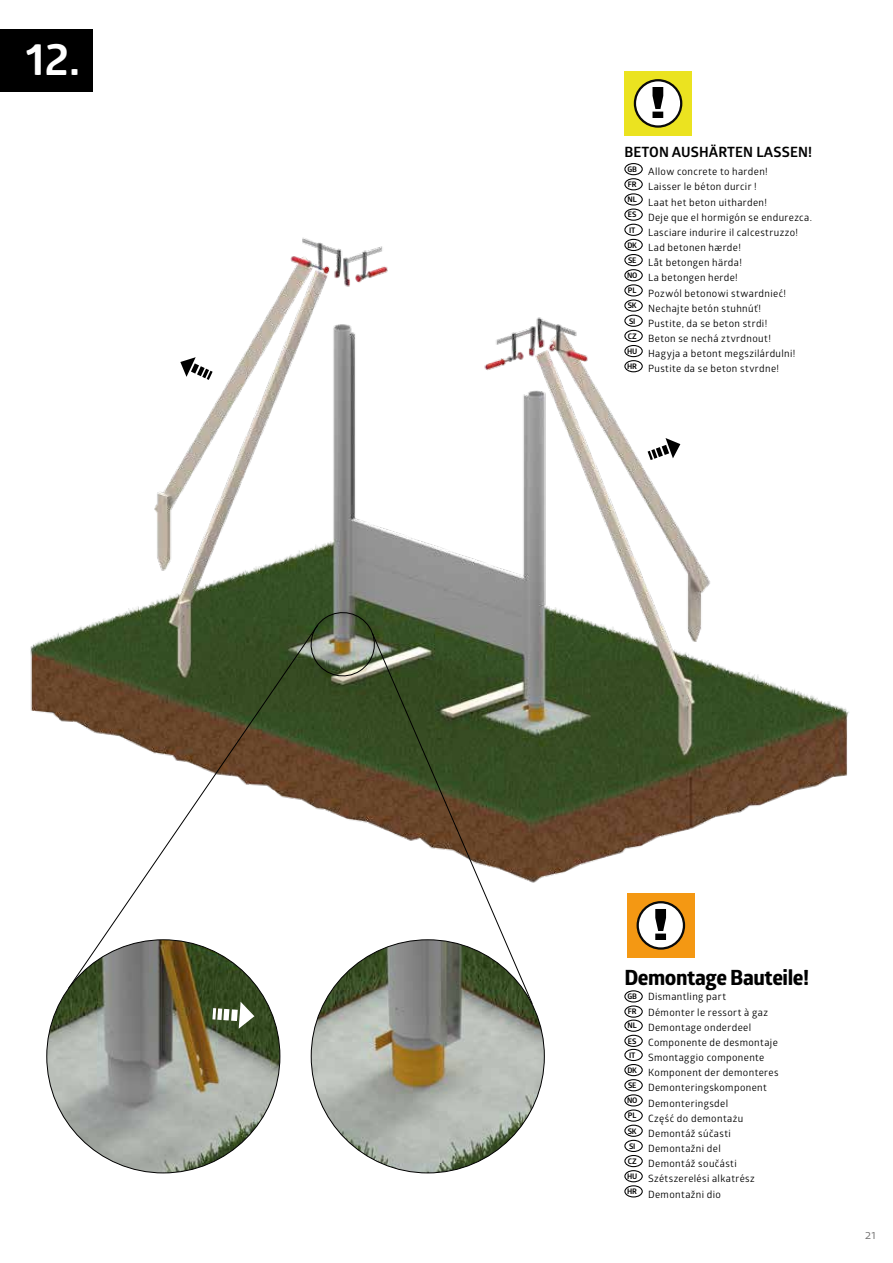
<style>
.page{position:relative;width:893px;height:1263px;background:#fff}
.page>*{position:absolute;margin:0;border:0;box-sizing:border-box;transform-origin:0 0}
.t1{font:700 45px "Glober";color:#fff}
.t2{font:800 21px "Glober";letter-spacing:-.02em;color:#000}
.t3{font:700 14.1px "Glober";letter-spacing:.01em;color:#000}
.t4{font:300 13.5px "The Sans";color:#706f6f}
.t5{font:10.05px/15.1px "Glober";letter-spacing:.04em;color:#000}
.t6{font:700 7.65px "Glober";letter-spacing:-.025em;color:#000}
.s1{font-weight:700;font-size:7.65px}
</style>
<div class="page">
<img style="left:311px;top:940px;width:233px;height:233px;border-radius:117px">
<img style="left:30px;top:233px;width:819px;height:650px">
<div style="left:624px;top:990px;width:19px;height:12px;border:1px solid #000;border-radius:50%"></div>
<svg style="left:625px;top:1006px;width:17px;height:11px"></svg>
<div style="left:624px;top:1005px;width:19px;height:13px;border:1px solid #000;border-radius:50%"></div>
<svg style="left:625px;top:1020px;width:17px;height:11px"></svg>
<div style="left:624px;top:1019px;width:19px;height:13px;border:1px solid #000;border-radius:50%"></div>
<div style="left:624px;top:1035px;width:19px;height:12px;border:1px solid #000;border-radius:50%"></div>
<div style="left:624px;top:1049px;width:19px;height:12px;border:1px solid #000;border-radius:50%"></div>
<div style="left:624px;top:1064px;width:19px;height:12px;border:1px solid #000;border-radius:50%"></div>
<div style="left:624px;top:1079px;width:19px;height:12px;border:1px solid #000;border-radius:50%"></div>
<div style="left:624px;top:1094px;width:19px;height:12px;border:1px solid #000;border-radius:50%"></div>
<svg style="left:625px;top:1110px;width:17px;height:11px"></svg>
<div style="left:624px;top:1109px;width:19px;height:13px;border:1px solid #000;border-radius:50%"></div>
<div style="left:624px;top:1125px;width:19px;height:12px;border:1px solid #000;border-radius:50%"></div>
<div style="left:624px;top:1140px;width:19px;height:12px;border:1px solid #000;border-radius:50%"></div>
<div style="left:624px;top:1155px;width:19px;height:12px;border:1px solid #000;border-radius:50%"></div>
<div style="left:624px;top:1170px;width:19px;height:12px;border:1px solid #000;border-radius:50%"></div>
<div style="left:624px;top:1185px;width:19px;height:12px;border:1px solid #000;border-radius:50%"></div>
<div style="left:627px;top:893px;width:67px;height:65px;background:#f49813"></div>
<div style="left:638px;top:902px;width:46px;height:46px;background:#fff;border-radius:50%"></div>
<div style="left:637px;top:901px;width:48px;height:49px;border:2px solid #0a0a0a;border-radius:50%"></div>
<svg style="left:655px;top:909px;width:11px;height:31px"></svg>
<div style="left:0;top:29px;width:93px;height:63px;background:#000"></div>
<div style="left:308px;top:609px;width:73px;height:73px;background:#000;opacity:.75"></div>
<img style="left:307px;top:608px;width:72px;height:72px">
<svg style="left:372px;top:632px;width:161px;height:372px"></svg>
<svg style="left:68px;top:624px;width:250px;height:365px"></svg>
<img style="left:47px;top:940px;width:233px;height:233px;border-radius:117px">
<svg style="left:212px;top:1002px;width:42px;height:27px"></svg>
<div style="left:624px;top:71px;width:68px;height:65px;background:#ebe320"></div>
<div style="left:635px;top:80px;width:46px;height:47px;background:#fff;border-radius:50%"></div>
<div style="left:634px;top:79px;width:48px;height:49px;border:2px solid #0a0a0a;border-radius:50%"></div>
<svg style="left:652px;top:87px;width:11px;height:31px"></svg>
<div style="left:624px;top:163px;width:19px;height:12px;border:1px solid #000;border-radius:50%"></div>
<div style="left:624px;top:178px;width:19px;height:12px;border:1px solid #000;border-radius:50%"></div>
<svg style="left:625px;top:194px;width:17px;height:11px"></svg>
<div style="left:624px;top:193px;width:19px;height:13px;border:1px solid #000;border-radius:50%"></div>
<svg style="left:625px;top:209px;width:17px;height:11px"></svg>
<div style="left:624px;top:208px;width:19px;height:13px;border:1px solid #000;border-radius:50%"></div>
<div style="left:625px;top:224px;width:17px;height:11px;background:#fff;border-radius:50%"></div>
<div style="left:624px;top:224px;width:19px;height:12px;border:1px solid #000;border-radius:50%"></div>
<div style="left:625px;top:239px;width:17px;height:11px;background:#fff;border-radius:50%"></div>
<div style="left:624px;top:239px;width:19px;height:12px;border:1px solid #000;border-radius:50%"></div>
<div style="left:625px;top:255px;width:17px;height:11px;background:#fff;border-radius:50%"></div>
<div style="left:624px;top:254px;width:19px;height:12px;border:1px solid #000;border-radius:50%"></div>
<div style="left:625px;top:270px;width:17px;height:11px;background:#fff;border-radius:50%"></div>
<div style="left:624px;top:269px;width:19px;height:12px;border:1px solid #000;border-radius:50%"></div>
<svg style="left:625px;top:285px;width:17px;height:11px"></svg>
<div style="left:624px;top:284px;width:19px;height:13px;border:1px solid #000;border-radius:50%"></div>
<svg style="left:625px;top:300px;width:17px;height:11px"></svg>
<div style="left:624px;top:299px;width:19px;height:13px;border:1px solid #000;border-radius:50%"></div>
<div style="left:625px;top:315px;width:17px;height:11px;background:#fff;border-radius:50%"></div>
<div style="left:624px;top:315px;width:19px;height:12px;border:1px solid #000;border-radius:50%"></div>
<div style="left:625px;top:330px;width:17px;height:11px;background:#fff;border-radius:50%"></div>
<div style="left:624px;top:330px;width:19px;height:12px;border:1px solid #000;border-radius:50%"></div>
<div style="left:625px;top:345px;width:17px;height:12px;background:#fff;border-radius:50%"></div>
<div style="left:624px;top:345px;width:19px;height:12px;border:1px solid #000;border-radius:50%"></div>
<div style="left:625px;top:361px;width:17px;height:11px;background:#fff;border-radius:50%"></div>
<div style="left:624px;top:360px;width:19px;height:12px;border:1px solid #000;border-radius:50%"></div>
<svg style="left:180px;top:357px;width:33px;height:23px"></svg>
<svg style="left:648px;top:438px;width:32px;height:22px"></svg>
<h1 class="t1" style="left:26px;top:27px;width:56px">12.</h1>
<h3 class="t3" style="left:624px;top:142px;width:189px">BETON AUSHÄRTEN LASSEN!</h3>
<p class="t5" style="left:627px;top:164px;width:186px"><sup>GB</sup> Allow concrete to harden!<br><sup>FR</sup> Laisser le béton durcir !<br><sup>NL</sup> Laat het beton uitharden!<br><sup>ES</sup> Deje que el hormigón se endurezca.</p>
<p class="t6" style="left:629px;top:224px;width:8px">IT</p>
<p class="t5" style="left:627px;top:224px;width:173px;text-indent:21px">Lasciare indurire il calcestruzzo!<br><sup>DK</sup> Lad betonen hærde!<br><sup>SE</sup> Låt betongen härda!<br><sup>NO</sup> La betongen herde!<br><sup>PL</sup> Pozwól betonowi stwardnieć!<br><sup>SK</sup> Nechajte betón stuhnúť!</p>
<p class="t6" style="left:629px;top:315px;width:8px">SI</p>
<p class="t5" style="left:627px;top:315px;width:170px;text-indent:21px">Pustite, da se beton strdi!<br><sup>CZ</sup> Beton se nechá ztvrdnout!<br><sup>HU</sup> Hagyja a betont megszilárdulni!<br><sup>HR</sup> Pustite da se beton stvrdne!</p>
<h2 class="t2" style="left:624px;top:963px;width:186px">Demontage Bauteile!</h2>
<p class="t5" style="left:627px;top:989px;width:152px"><span class="s1">GB</span> Dismantling part<br><span class="s1">FR</span> Démonter le ressort à gaz<br><sup>NL</sup> Demontage onderdeel<br><sup>ES</sup> Componente de desmontaje</p>
<p class="t6" style="left:629px;top:1049px;width:8px">IT</p>
<p class="t5" style="left:627px;top:1049px;width:153px;text-indent:21px">Smontaggio componente<br><sup>DK</sup> Komponent der demonteres<br><sup>SE</sup> Demonteringskomponent<br><sup>NO</sup> Demonteringsdel<br><sup>PL</sup> Część do demontażu<br><sup>SK</sup> Demontáž súčasti</p>
<p class="t6" style="left:629px;top:1140px;width:8px">SI</p>
<p class="t5" style="left:627px;top:1140px;width:129px;text-indent:21px">Demontažni del<br><sup>CZ</sup> Demontáž součásti<br><sup>HU</sup> Szétszerelési alkatrész<br><sup>HR</sup> Demontažni dio</p>
<h3 class="t4" style="left:865px;top:1223px;width:13px">21</h3>
</div>
